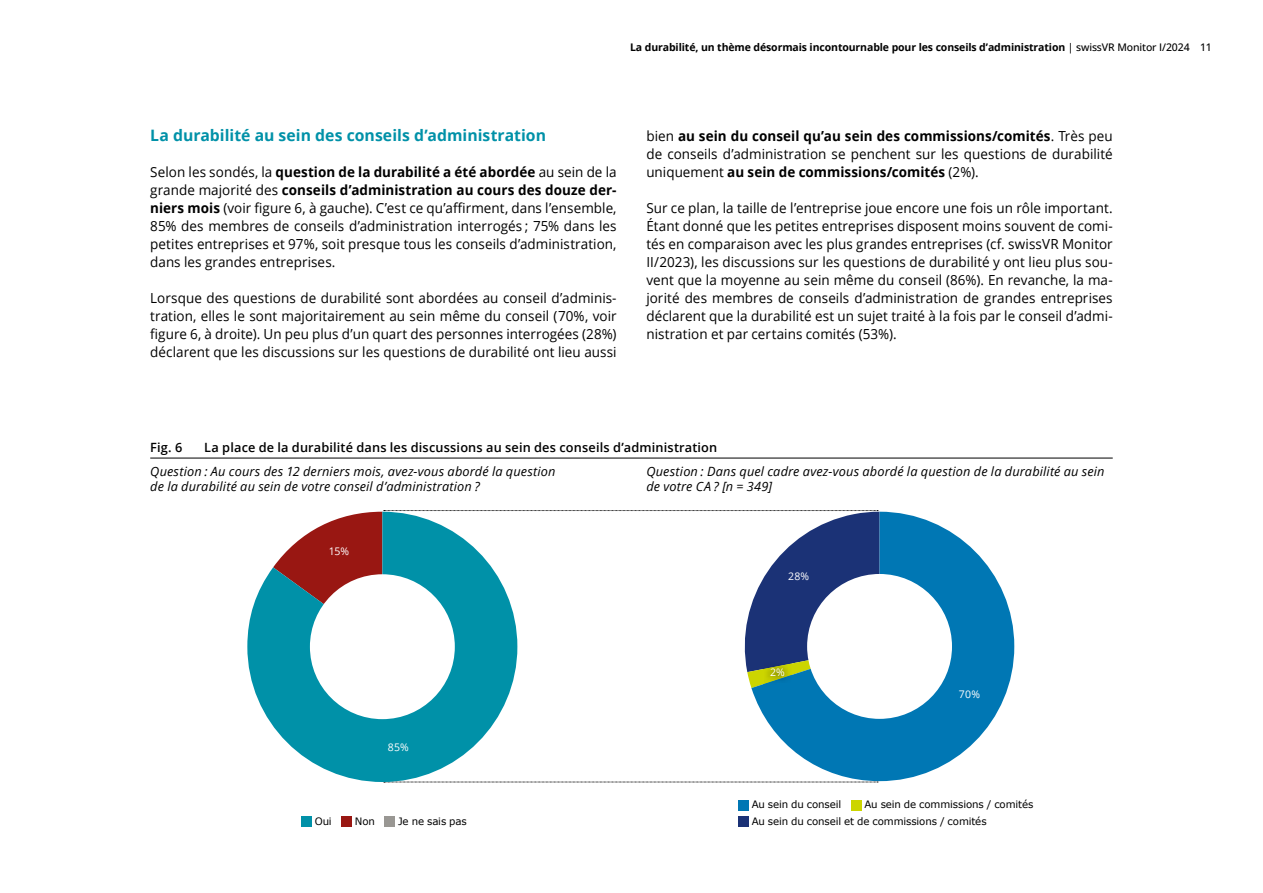
<style>
.page{position:relative;width:1263px;height:893px;background:#fff}
.page>*{position:absolute;margin:0;border:0;box-sizing:border-box;transform-origin:0 0}
.t1{font:700 15.75px "Open Sans";color:#0091a8}
.t2{font:13.8px/18px "Open Sans";letter-spacing:.005em;color:#000;text-align:justify}
.t3{font:13.8px/18px "Open Sans Regular 2";letter-spacing:.005em;color:#000}
.t4{font:700 13.8px "Open Sans";color:#000}
.t5{font:13.8px "Open Sans Bold 2";letter-spacing:.005em;color:#000}
.t6{font:italic 12.75px/15px "Open Sans";letter-spacing:.01em;color:#000}
.t7{font:600 12.75px "Open Sans";letter-spacing:.015em;color:#000}
.t8{font:700 10.5px "Open Sans";letter-spacing:-.01em;color:#000}
.t9{font:10.5px "Open Sans";letter-spacing:.02em;color:#fff}
.t10{font:10.2px/16.5px "Verdana";letter-spacing:-.01em;color:#000}
.s1{font-family:"Open Sans Medium 2";font-weight:400}
.s2{font-weight:400}
.s3{font-family:"Open Sans"}
.s4{font-family:"Open Sans";font-weight:700}
.s5{font-weight:700}
.s6{font-family:"Open Sans Regular 2"}
</style>
<div class="page">
<svg style="left:751px;top:512px;width:263px;height:269px;fill:#0077b4"></svg>
<div style="left:807px;top:574px;width:145px;height:145px;background:#fff;border-radius:50%"></div>
<div style="left:738px;top:800px;width:11px;height:11px;background:#0077b4"></div>
<div style="left:851px;top:800px;width:10px;height:11px;background:#ccd500"></div>
<div style="left:738px;top:817px;width:11px;height:10px;background:#1b3276"></div>
<hr style="left:150px;top:458px;width:963px;height:1px;background:#000">
<svg style="left:384px;top:782px;width:494px;height:1px"></svg>
<div style="left:301px;top:817px;width:11px;height:10px;background:#0091a8"></div>
<div style="left:341px;top:817px;width:11px;height:10px;background:#991712"></div>
<div style="left:384px;top:817px;width:11px;height:10px;background:#999793"></div>
<svg style="left:374px;top:510px;width:505px;height:178px"></svg>
<svg style="left:247px;top:512px;width:270px;height:270px;fill:#0091a8"></svg>
<div style="left:310px;top:574px;width:145px;height:145px;background:#fff;border-radius:50%"></div>
<p class="t8" style="left:630px;top:40px;width:583px">La durabilité, un thème désormais incontournable pour les conseils d’administration <span class="s1">| swissVR Monitor I/2024 11</span></p>
<p class="t1" style="left:150px;top:124px;width:397px">La durabilité au sein des conseils d’administration</p>
<p class="t4" style="left:150px;top:162px;width:468px"><span class="s2">Selon les sondés, la</span> question de la durabilité a été abordée <span class="s2">au sein de la</span></p>
<p class="t5" style="left:150px;top:180px;width:468px"><span class="s3">grande majorité des</span> conseils d’administration au cours des douze der<span class="s4">-</span></p>
<p class="t3" style="left:150px;top:199px;width:468px"><span class="s4">niers mois</span> (voir figure 6, à gauche). C’est ce qu’affirment, dans l’ensemble,<br>85% des membres de conseils d’administration interrogés ; 75% dans les</p>
<p class="t2" style="left:150px;top:235px;width:468px">petites entreprises et 97%, soit presque tous les conseils d’administration, dans les grandes entreprises.</p>
<p class="t2" style="left:150px;top:289px;width:468px">Lorsque des questions de durabilité sont abordées au conseil d’adminis&shy;tration, elles le sont majoritairement au sein même du conseil (70%, voir</p>
<p class="t3" style="left:150px;top:325px;width:468px">figure 6, à droite). Un peu plus d’un quart des personnes interrogées (28%)</p>
<p class="t2" style="left:150px;top:343px;width:468px">déclarent que les discussions sur les questions de durabilité ont lieu aussi</p>
<p class="t2" style="left:646px;top:127px;width:468px">bien <span class="s5">au sein du conseil qu’au sein des commissions/comités</span><span class="s6">. Très peu </span>de conseils d’administration se penchent sur les questions de durabilité uniquement <span class="s5">au sein de commissions/comités</span> (2%).</p>
<p class="t2" style="left:646px;top:199px;width:468px">Sur ce plan, la taille de l’entreprise joue encore une fois un rôle important.<br>Étant donné que les petites entreprises disposent moins souvent de comi&shy;tés en comparaison avec les plus grandes entreprises (cf. swissVR Monitor II/2023), les discussions sur les questions de durabilité y ont lieu plus sou-</p>
<p class="t3" style="left:646px;top:271px;width:468px">vent que la moyenne au sein même du conseil (86%). En revanche, la ma<span class="s3">-</span></p>
<p class="t2" style="left:646px;top:289px;width:468px">jorité des membres de conseils d’administration de grandes entreprises déclarent que la durabilité est un sujet traité à la fois par le conseil d’admi&shy;nistration et par certains comités (53%).</p>
<p class="t7" style="left:150px;top:439px;width:34px">Fig. 6</p>
<p class="t7" style="left:204px;top:439px;width:514px">La place de la durabilité dans les discussions au sein des conseils d’administration</p>
<p class="t6" style="left:150px;top:463px;width:407px">Question : Au cours des 12 derniers mois, avez-vous abordé la question de la durabilité au sein de votre conseil d’administration ?</p>
<p class="t6" style="left:646px;top:463px;width:460px">Question : Dans quel cadre avez-vous abordé la question de la durabilité au sein de votre CA ? [n = 349]</p>
<p class="t9" style="left:329px;top:544px;width:22px">15%</p>
<p class="t9" style="left:388px;top:740px;width:22px">85%</p>
<p class="t10" style="left:315px;top:813px;width:19px">Oui</p>
<p class="t10" style="left:355px;top:813px;width:22px">Non</p>
<p class="t10" style="left:398px;top:813px;width:70px">Je ne sais pas</p>
<p class="t9" style="left:788px;top:569px;width:23px">28%</p>
<p class="t9" style="left:770px;top:665px;width:16px">2%</p>
<p class="t9" style="left:959px;top:687px;width:23px">70%</p>
<p class="t10" style="left:752px;top:797px;width:283px;text-indent:113px">Au sein de commissions / comités<br>Au sein du conseil et de commissions / comités</p>
<p class="t10" style="left:752px;top:797px;width:91px">Au sein du conseil</p>
</div>
